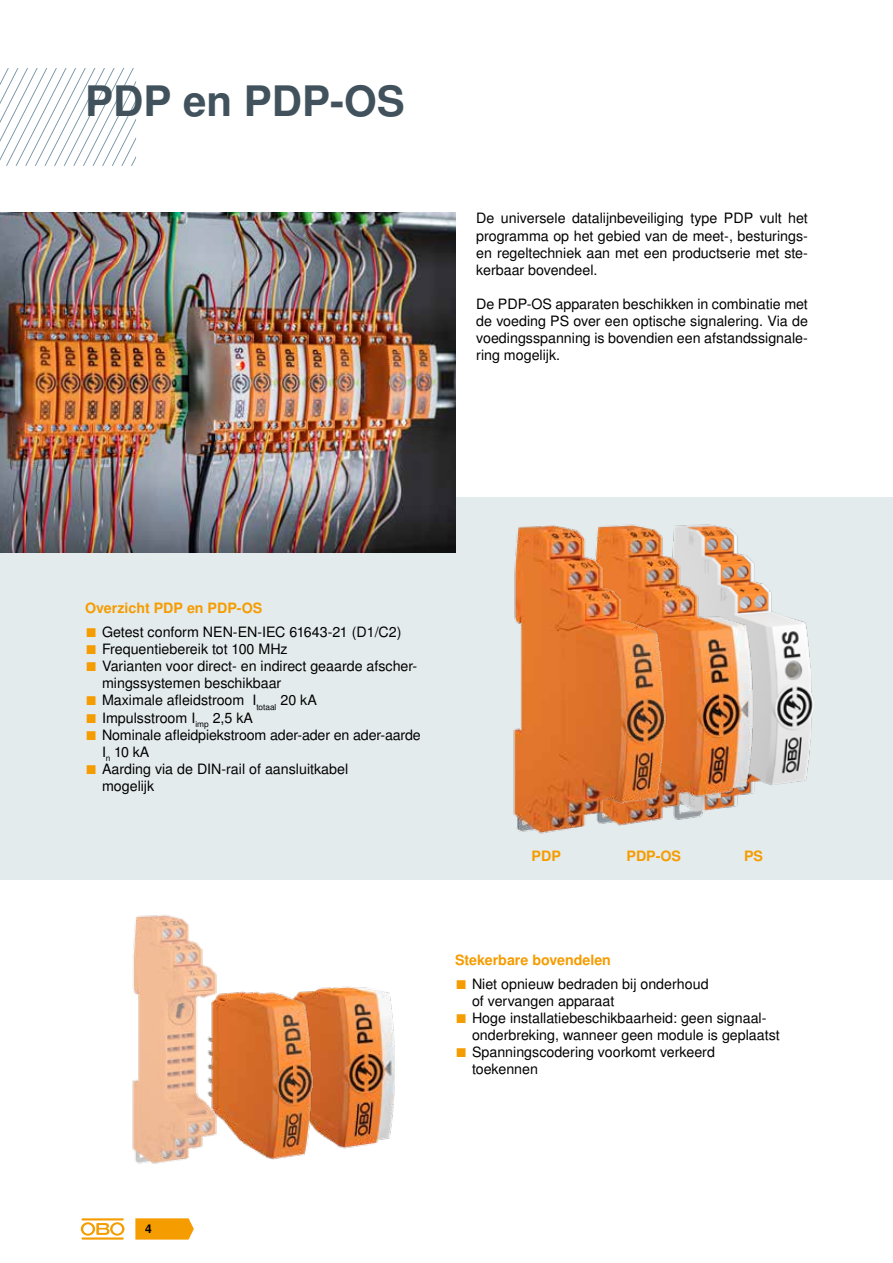
<style>
.page{position:relative;width:893px;height:1263px;background:#fff}
.page>*{position:absolute;margin:0;border:0;box-sizing:border-box;transform-origin:0 0}
.t1{font:700 42px "Nimbus San LOT";color:#41525d}
.t2{font:14.25px/17.1px "Nimbus San LOT";color:#000}
.t3{font:700 14.25px "Nimbus San LOT";color:#f59c00}
.t4{font:700 12px "Nimbus San LOT";color:#000}
.s1{font-size:12px;color:#f59c00}
</style>
<div class="page">
<svg style="left:135px;top:1218px;width:59px;height:21px"></svg>
<hr style="left:82px;top:1237px;width:42px;height:2px;background:#f59c00">
<svg style="left:81px;top:1222px;width:43px;height:13px"></svg>
<hr style="left:82px;top:1218px;width:42px;height:2px;background:#f59c00">
<div style="left:0;top:497px;width:893px;height:383px;background:#e4ebed"></div>
<svg style="left:0;top:68px;width:136px;height:98px"></svg>
<img style="left:0;top:213px;width:455px;height:340px">
<img style="left:770px;top:591px;width:44px;height:194px">
<img style="left:387px;top:485px;width:383px;height:349px">
<img style="left:328px;top:986px;width:67px;height:163px">
<img style="left:132px;top:914px;width:73px;height:250px">
<img style="left:205px;top:966px;width:123px;height:194px">
<h1 class="t1" style="left:85px;top:76px;width:321px">PDP en PDP-OS</h1>
<p class="t2" style="left:476px;top:210px;width:333px;text-align:justify">De universele datalijnbeveiliging type PDP vult het programma op het gebied van de meet-, besturings&shy;en regeltechniek aan met een productserie met ste&shy;kerbaar bovendeel.</p>
<p class="t2" style="left:476px;top:296px;width:333px;text-align:justify">De PDP-OS apparaten beschikken in combinatie met de voeding PS over een optische signalering. Via de voedingsspanning is bovendien een afstandssignale&shy;ring mogelijk.</p>
<p class="t3" style="left:85px;top:600px;width:179px">Overzicht PDP en PDP-OS</p>
<p class="t2" style="left:85px;top:624px;width:318px"><span class="s1">■</span> Getest conform NEN-EN-IEC 61643-21 (D1/C2)</p>
<p class="t2" style="left:85px;top:641px;width:204px"><span class="s1">■</span> Frequentiebereik tot 100 MHz</p>
<p class="t2" style="left:102px;top:658px;width:317px;text-indent:-17px"><span class="s1">■</span> Varianten voor direct- en indirect geaarde afscher&shy;mingssystemen beschikbaar</p>
<p class="t2" style="left:85px;top:692px;width:233px"><span class="s1">■</span> Maximale afleidstroom I<sub>totaal</sub> 20 kA</p>
<p class="t2" style="left:85px;top:709px;width:170px"><span class="s1">■</span> Impulsstroom I<sub>imp</sub> 2,5 kA</p>
<p class="t2" style="left:102px;top:726px;width:320px;text-indent:-17px"><span class="s1">■</span> Nominale afleidpiekstroom ader-ader en ader-aarde<br>I<sub>n</sub> 10 kA</p>
<p class="t2" style="left:102px;top:761px;width:248px;text-indent:-17px"><span class="s1">■</span> Aarding via de DIN-rail of aansluitkabel mogelijk</p>
<p class="t3" style="left:531px;top:847px;width:31px">PDP</p>
<p class="t3" style="left:626px;top:847px;width:56px">PDP-OS</p>
<p class="t3" style="left:744px;top:847px;width:21px">PS</p>
<p class="t3" style="left:455px;top:952px;width:157px">Stekerbare bovendelen</p>
<p class="t2" style="left:472px;top:976px;width:238px;text-indent:-17px"><span class="s1">■</span> Niet opnieuw bedraden bij onderhoud of vervangen apparaat</p>
<p class="t2" style="left:472px;top:1010px;width:309px;text-indent:-17px"><span class="s1">■</span> Hoge installatiebeschikbaarheid: geen signaal&shy;onderbreking, wanneer geen module is geplaatst</p>
<p class="t2" style="left:472px;top:1044px;width:244px;text-indent:-17px"><span class="s1">■</span> Spanningscodering voorkomt verkeerd toekennen</p>
<p class="t4" style="left:145px;top:1222px;width:8px">4</p>
</div>
